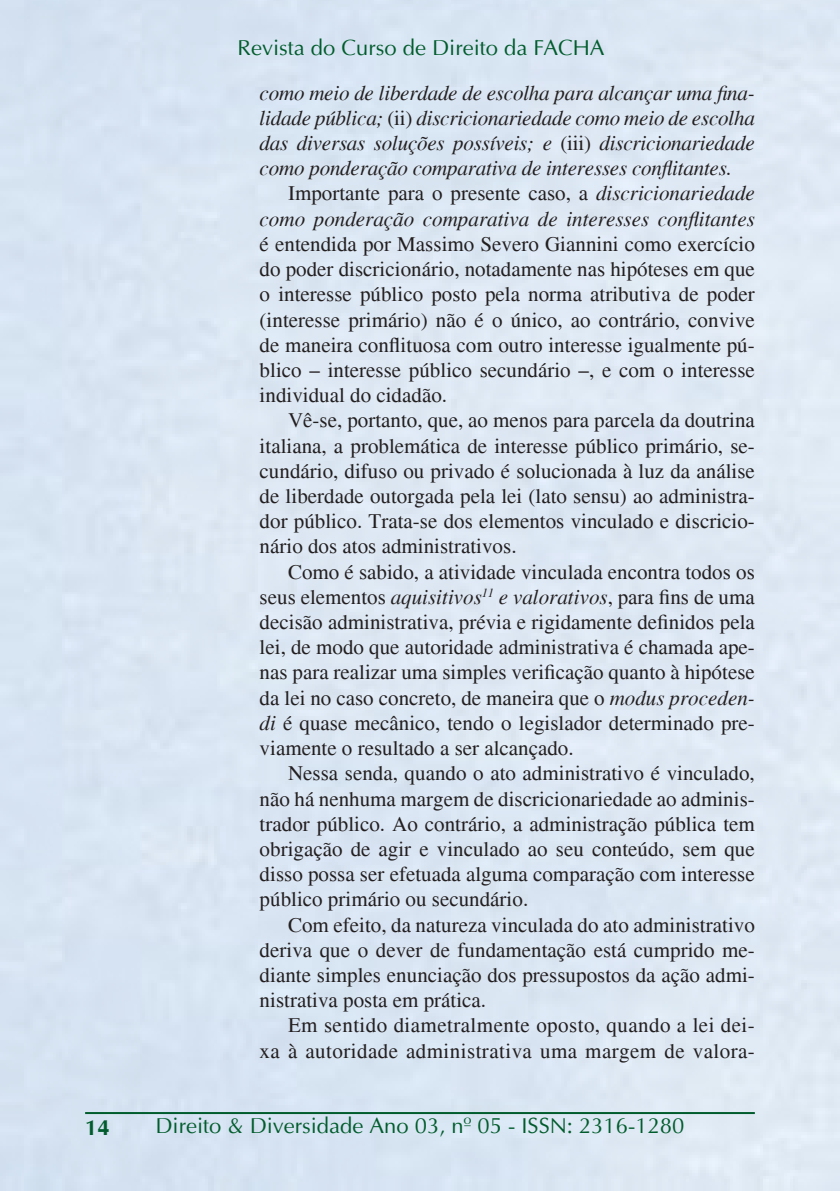
<style>
.page{position:relative;width:840px;height:1191px;background:#dbe6f3}
.page>*{position:absolute;margin:0;border:0;box-sizing:border-box;transform-origin:0 0}
.t1{font:22px "Ottawa Plain";color:#005c2c}
.t2{font:700 22px "Ottawa";color:#005c2c}
.Texto{font:21px/25.2px "Times";color:#231f20;text-align:justify}
.Texto-2{font:italic 21px/25.2px "Times";letter-spacing:-.01em;color:#231f20;text-align:justify}
.Texto-3{font:21px/25.2px "Times";letter-spacing:.02em;color:#231f20;text-align:right}
.s1{font-style:normal}
.s2{font-style:italic}
</style>
<div class="page">
<hr style="left:85px;top:1112px;width:669px;height:2px;background:#005c2c">
<p class="t1" style="left:237px;top:35px;width:368px">Revista do Curso de Direito da FACHA</p>
<p class="Texto-2" style="left:259px;top:80px;width:496px">como meio de liberdade de escolha para alcançar uma fina&shy;lidade pública; <span class="s1">(ii)</span> discricionariedade como meio de escolha das diversas soluções possíveis; e <span class="s1">(iii)</span> discricionariedade como ponderação comparativa de interesses conflitantes.</p>
<p class="Texto" style="left:259px;top:181px;width:496px;text-indent:28px">Importante para o presente caso, a <span class="s2">discricionariedade como ponderação comparativa de interesses conflitantes </span>é entendida por Massimo Severo Giannini como exercício do poder discricionário, notadamente nas hipóteses em que o interesse público posto pela norma atributiva de poder (interesse primário) não é o único, ao contrário, convive de maneira conflituosa com outro interesse igualmente pú&shy;blico – interesse público secundário –, e com o interesse individual do cidadão.</p>
<p class="Texto" style="left:259px;top:408px;width:496px;text-indent:28px">Vê-se, portanto, que, ao menos para parcela da doutrina italiana, a problemática de interesse público primário, se&shy;cundário, difuso ou privado é solucionada à luz da análise de liberdade outorgada pela lei (lato sensu) ao administra&shy;dor público. Trata-se dos elementos vinculado e discricio&shy;nário dos atos administrativos.</p>
<p class="Texto" style="left:259px;top:559px;width:496px;text-indent:28px">Como é sabido, a atividade vinculada encontra todos os seus elementos <span class="s2">aquisitivos</span><sup>11</sup> <span class="s2">e valorativos</span>, para fins de uma decisão administrativa, prévia e rigidamente definidos pela lei, de modo que autoridade administrativa é chamada ape&shy;nas para realizar uma simples verificação quanto à hipótese da lei no caso concreto, de maneira que o <span class="s2">modus proceden&shy;di</span> é quase mecânico, tendo o legislador determinado pre&shy;viamente o resultado a ser alcançado.</p>
<p class="Texto" style="left:259px;top:761px;width:496px;text-indent:28px">Nessa senda, quando o ato administrativo é vinculado, não há nenhuma margem de discricionariedade ao adminis&shy;trador público. Ao contrário, a administração pública tem obrigação de agir e vinculado ao seu conteúdo, sem que disso possa ser efetuada alguma comparação com interesse público primário ou secundário.</p>
<p class="Texto" style="left:259px;top:912px;width:496px;text-indent:28px">Com efeito, da natureza vinculada do ato administrativo deriva que o dever de fundamentação está cumprido me&shy;diante simples enunciação dos pressupostos da ação admi&shy;nistrativa posta em prática.</p>
<p class="Texto-3" style="left:259px;top:1013px;width:496px">Em sentido diametralmente oposto, quando a lei dei-<br>xa à autoridade administrativa uma margem de valora-</p>
<p class="t2" style="left:85px;top:1114px;width:26px">14</p>
<p class="t1" style="left:155px;top:1113px;width:530px">Direito &amp; Diversidade Ano 03, nº 05 - ISSN: 2316-1280</p>
</div>
